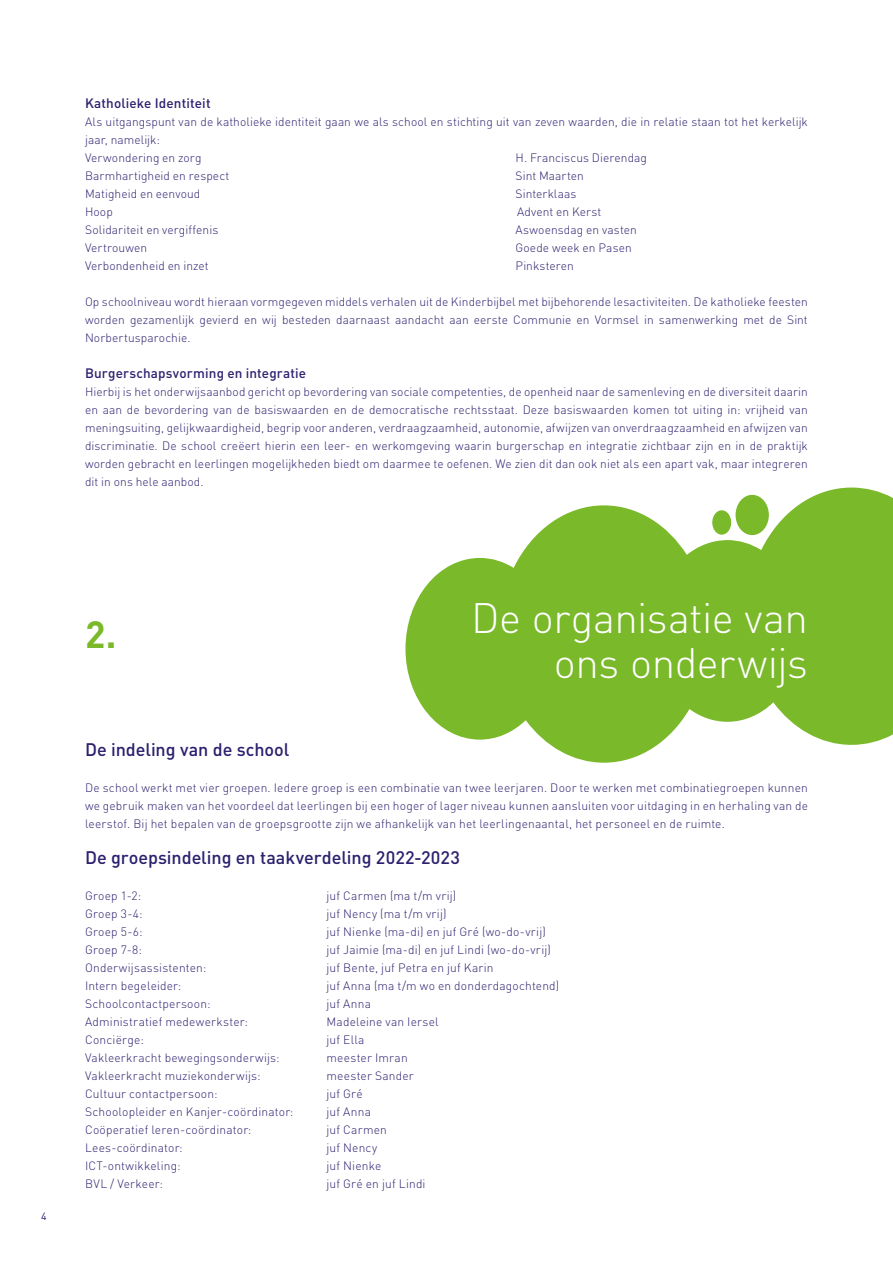
<style>
.page{position:relative;width:893px;height:1263px;background:#fff}
.page>*{position:absolute;margin:0;border:0;box-sizing:border-box;transform-origin:0 0}
.t1{font:300 42px/45px "DIN Pro";letter-spacing:-.01em;color:#fff;text-align:right}
.t2{font:700 37.5px "DIN";color:#7ab929}
.t3{font:500 18px "DIN Pro";color:#2a206f}
.t4{font:500 13.5px "DIN Pro";letter-spacing:.01em;color:#2a206f}
.t5{font:300 12px/18px "DIN Pro";letter-spacing:.015em;color:#2a206f;text-align:justify}
.t6{font:10.5px "DIN";color:#2a206f}
</style>
<div class="page">
<svg style="left:405px;top:487px;width:488px;height:276px;fill:#7ab929"></svg>
<div style="left:736px;top:495px;width:33px;height:40px;background:#7ab929;border-radius:50%"></div>
<div style="left:712px;top:510px;width:19px;height:25px;background:#7ab929;border-radius:50%"></div>
<p class="t4" style="left:85px;top:94px;width:127px">Katholieke Identiteit</p>
<p class="t5" style="left:85px;top:112px;width:724px;text-align:left">Als uitgangspunt van de katholieke identiteit gaan we als school en stichting uit van zeven waarden, die in relatie staan tot het kerkelijk jaar, namelijk:<br>Verwondering en zorg</p>
<p class="t5" style="left:516px;top:148px;width:133px">H. Franciscus Dierendag</p>
<p class="t5" style="left:85px;top:166px;width:146px">Barmhartigheid en respect</p>
<p class="t5" style="left:516px;top:166px;width:70px">Sint Maarten</p>
<p class="t5" style="left:85px;top:184px;width:117px">Matigheid en eenvoud</p>
<p class="t5" style="left:516px;top:184px;width:62px">Sinterklaas</p>
<p class="t5" style="left:85px;top:202px;width:29px">Hoop</p>
<p class="t5" style="left:517px;top:202px;width:86px">Advent en Kerst</p>
<p class="t5" style="left:85px;top:220px;width:135px">Solidariteit en vergiffenis</p>
<p class="t5" style="left:516px;top:220px;width:123px">Aswoensdag en vasten</p>
<p class="t5" style="left:85px;top:238px;width:64px">Vertrouwen</p>
<p class="t5" style="left:516px;top:238px;width:118px">Goede week en Pasen</p>
<p class="t5" style="left:85px;top:256px;width:125px">Verbondenheid en inzet</p>
<p class="t5" style="left:516px;top:256px;width:60px">Pinksteren</p>
<p class="t5" style="left:85px;top:292px;width:724px">Op schoolniveau wordt hieraan vormgegeven middels verhalen uit de Kinderbijbel met bijbehorende lesactiviteiten. De katholieke feesten worden gezamenlijk gevierd en wij besteden daarnaast aandacht aan eerste Communie en Vormsel in samenwerking met de Sint Norbertusparochie.</p>
<p class="t4" style="left:85px;top:364px;width:223px">Burgerschapsvorming en integratie</p>
<p class="t5" style="left:85px;top:382px;width:724px">Hierbij is het onderwijsaanbod gericht op bevordering van sociale competenties, de openheid naar de samenleving en de diversiteit daarin en aan de bevordering van de basiswaarden en de democratische rechtsstaat. Deze basiswaarden komen tot uiting in: vrijheid van meningsuiting, gelijkwaardigheid, begrip voor anderen, verdraagzaamheid, autonomie, afwijzen van onverdraagzaamheid en afwijzen van discriminatie. De school creëert hierin een leer- en werkomgeving waarin burgerschap en integratie zichtbaar zijn en in de praktijk worden gebracht en leerlingen mogelijkheden biedt om daarmee te oefenen. We zien dit dan ook niet als een apart vak, maar integreren dit in ons hele aanbod.</p>
<p class="t6" style="left:41px;top:1210px;width:7px">4</p>
<h2 class="t2" style="left:85px;top:610px;width:33px">2.</h2>
<h1 class="t1" style="left:471px;top:594px;width:338px">De organisatie van ons onderwijs</h1>
<h3 class="t3" style="left:85px;top:737px;width:206px">De indeling van de school</h3>
<p class="t5" style="left:85px;top:778px;width:724px">De school werkt met vier groepen. Iedere groep is een combinatie van twee leerjaren. Door te werken met combinatiegroepen kunnen we gebruik maken van het voordeel dat leerlingen bij een hoger of lager niveau kunnen aansluiten voor uitdaging in en herhaling van de leerstof. Bij het bepalen van de groepsgrootte zijn we afhankelijk van het leerlingenaantal, het personeel en de ruimte.</p>
<h3 class="t3" style="left:85px;top:845px;width:376px">De groepsindeling en taakverdeling 2022-2023</h3>
<p class="t5" style="left:85px;top:886px;width:58px">Groep 1-2:</p>
<p class="t5" style="left:327px;top:886px;width:131px">juf Carmen (ma t/m vrij)</p>
<p class="t5" style="left:85px;top:904px;width:59px">Groep 3-4:</p>
<p class="t5" style="left:327px;top:904px;width:122px">juf Nency (ma t/m vrij)</p>
<p class="t5" style="left:85px;top:922px;width:59px">Groep 5-6:</p>
<p class="t5" style="left:327px;top:922px;width:221px">juf Nienke (ma-di) en juf Gré (wo-do-vrij)</p>
<p class="t5" style="left:85px;top:940px;width:58px">Groep 7-8:</p>
<p class="t5" style="left:327px;top:940px;width:226px">juf Jaimie (ma-di) en juf Lindi (wo-do-vrij)</p>
<p class="t5" style="left:85px;top:958px;width:123px">Onderwijsassistenten:</p>
<p class="t5" style="left:327px;top:958px;width:169px">juf Bente, juf Petra en juf Karin</p>
<p class="t5" style="left:85px;top:976px;width:98px">Intern begeleider:</p>
<p class="t5" style="left:327px;top:976px;width:234px">juf Anna (ma t/m wo en donderdagochtend)</p>
<p class="t5" style="left:85px;top:994px;width:127px">Schoolcontactpersoon:</p>
<p class="t5" style="left:327px;top:994px;width:46px">juf Anna</p>
<p class="t5" style="left:85px;top:1012px;width:164px">Administratief medewerkster:</p>
<p class="t5" style="left:327px;top:1012px;width:114px">Madeleine van Iersel</p>
<p class="t5" style="left:85px;top:1030px;width:60px">Conciërge:</p>
<p class="t5" style="left:327px;top:1030px;width:39px">juf Ella</p>
<p class="t5" style="left:85px;top:1048px;width:196px">Vakleerkracht bewegingsonderwijs:</p>
<p class="t5" style="left:327px;top:1048px;width:83px">meester Imran</p>
<p class="t5" style="left:85px;top:1066px;width:177px">Vakleerkracht muziekonderwijs:</p>
<p class="t5" style="left:327px;top:1066px;width:89px">meester Sander</p>
<p class="t5" style="left:85px;top:1084px;width:134px">Cultuur contactpersoon:</p>
<p class="t5" style="left:327px;top:1084px;width:38px">juf Gré</p>
<p class="t5" style="left:85px;top:1102px;width:210px">Schoolopleider en Kanjer-coördinator:</p>
<p class="t5" style="left:327px;top:1102px;width:46px">juf Anna</p>
<p class="t5" style="left:85px;top:1120px;width:168px">Coöperatief leren-coördinator:</p>
<p class="t5" style="left:327px;top:1120px;width:62px">juf Carmen</p>
<p class="t5" style="left:85px;top:1138px;width:99px">Lees-coördinator:</p>
<p class="t5" style="left:327px;top:1138px;width:52px">juf Nency</p>
<p class="t5" style="left:85px;top:1156px;width:97px">ICT-ontwikkeling:</p>
<p class="t5" style="left:327px;top:1156px;width:56px">juf Nienke</p>
<p class="t5" style="left:85px;top:1174px;width:79px">BVL / Verkeer:</p>
<p class="t5" style="left:327px;top:1174px;width:100px">juf Gré en juf Lindi</p>
</div>
